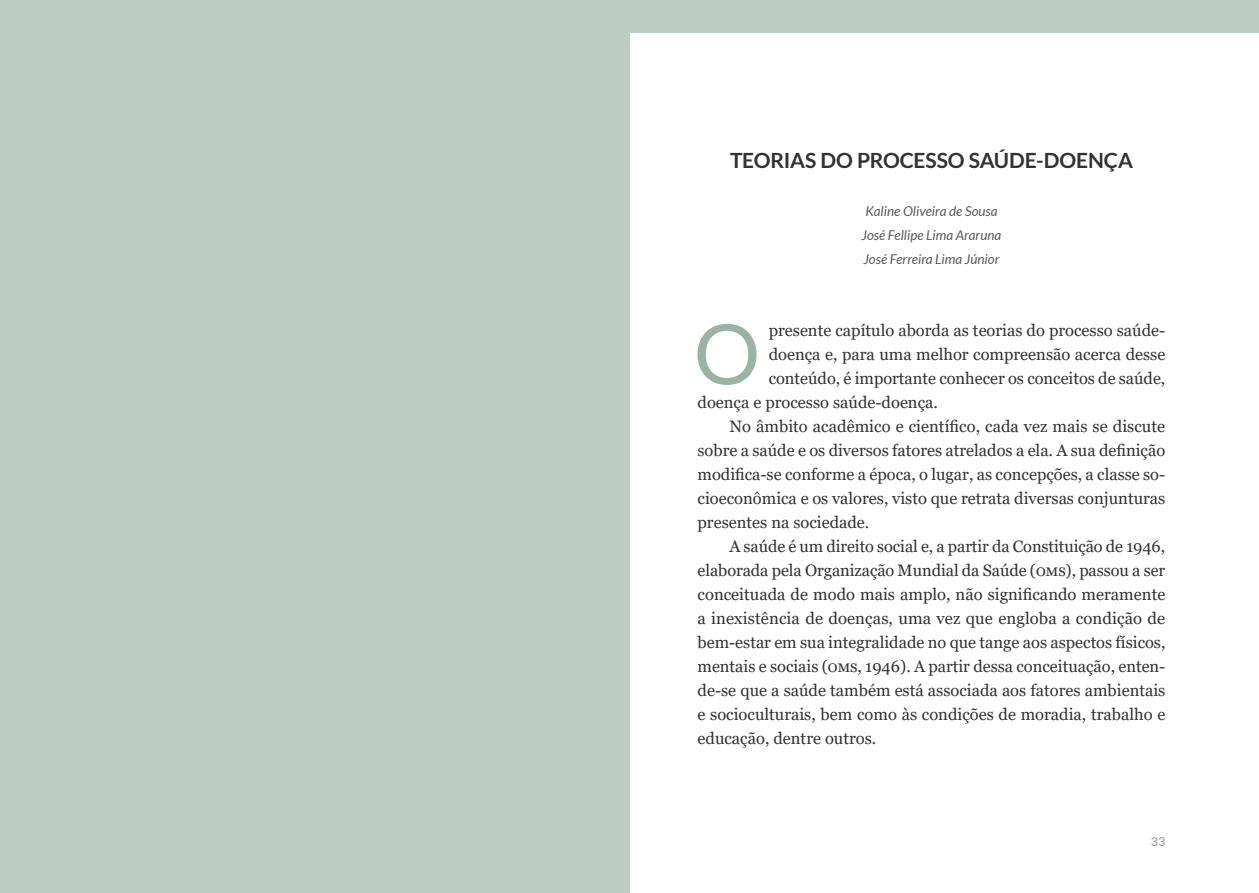
<style>
.page{position:relative;width:1259px;height:893px;background:#fff}
.page>*{position:absolute;margin:0;border:0;box-sizing:border-box;transform-origin:0 0}
.t1{font:83.55px "Lato";color:#99b3a4}
.t2{font:700 21px "Lato";letter-spacing:-.005em;color:#333132}
.t3{font:16.5px "Georgia";color:#333132}
.t4{font:italic 13.5px/24px "Lato";color:#58595b}
.t5{font:12px "Poppins";color:#939598}
</style>
<div class="page">
<div style="left:0;top:0;width:629px;height:893px;background:#bdccc3"></div>
<div style="left:629px;top:0;width:630px;height:33px;background:#bdccc3"></div>
<p class="t2" style="left:730px;top:149px;width:404px">TEORIAS DO PROCESSO SAÚDE-DOENÇA</p>
<p class="t4" style="left:861px;top:200px;width:141px">Kaline Oliveira de Sousa<br>José Fellipe Lima Araruna<br>José Ferreira Lima Júnior</p>
<h1 class="t1" style="left:693px;top:308px;width:68px">O</h1>
<p class="t3" style="left:768px;top:321px;width:398px">presente capítulo aborda as teorias do processo saúde-</p>
<p class="t3" style="left:768px;top:345px;width:398px">doença e, para uma melhor compreensão acerca desse</p>
<p class="t3" style="left:768px;top:369px;width:398px">conteúdo, é importante conhecer os conceitos de saúde,</p>
<p class="t3" style="left:697px;top:393px;width:242px">doença e processo saúde-doença.</p>
<p class="t3" style="left:729px;top:417px;width:437px">No âmbito acadêmico e científico, cada vez mais se discute</p>
<p class="t3" style="left:697px;top:441px;width:469px">sobre a saúde e os diversos fatores atrelados a ela. A sua definição</p>
<p class="t3" style="left:697px;top:465px;width:469px">modifica-se conforme a época, o lugar, as concepções, a classe so-</p>
<p class="t3" style="left:697px;top:489px;width:469px">cioeconômica e os valores, visto que retrata diversas conjunturas</p>
<p class="t3" style="left:697px;top:513px;width:173px">presentes na sociedade.</p>
<p class="t3" style="left:729px;top:537px;width:437px">A saúde é um direito social e, a partir da Constituição de 1946,</p>
<p class="t3" style="left:697px;top:561px;width:469px">elaborada pela Organização Mundial da Saúde (OMS), passou a ser</p>
<p class="t3" style="left:697px;top:585px;width:469px">conceituada de modo mais amplo, não significando meramente</p>
<p class="t3" style="left:697px;top:609px;width:469px">a inexistência de doenças, uma vez que engloba a condição de</p>
<p class="t3" style="left:697px;top:633px;width:469px">bem-estar em sua integralidade no que tange aos aspectos físicos,</p>
<p class="t3" style="left:697px;top:657px;width:469px">mentais e sociais (OMS, 1946). A partir dessa conceituação, enten-</p>
<p class="t3" style="left:697px;top:681px;width:469px">de-se que a saúde também está associada aos fatores ambientais</p>
<p class="t3" style="left:697px;top:705px;width:469px">e socioculturais, bem como às condições de moradia, trabalho e</p>
<p class="t3" style="left:697px;top:729px;width:180px">educação, dentre outros.</p>
<p class="t5" style="left:1151px;top:835px;width:16px">33</p>
</div>
